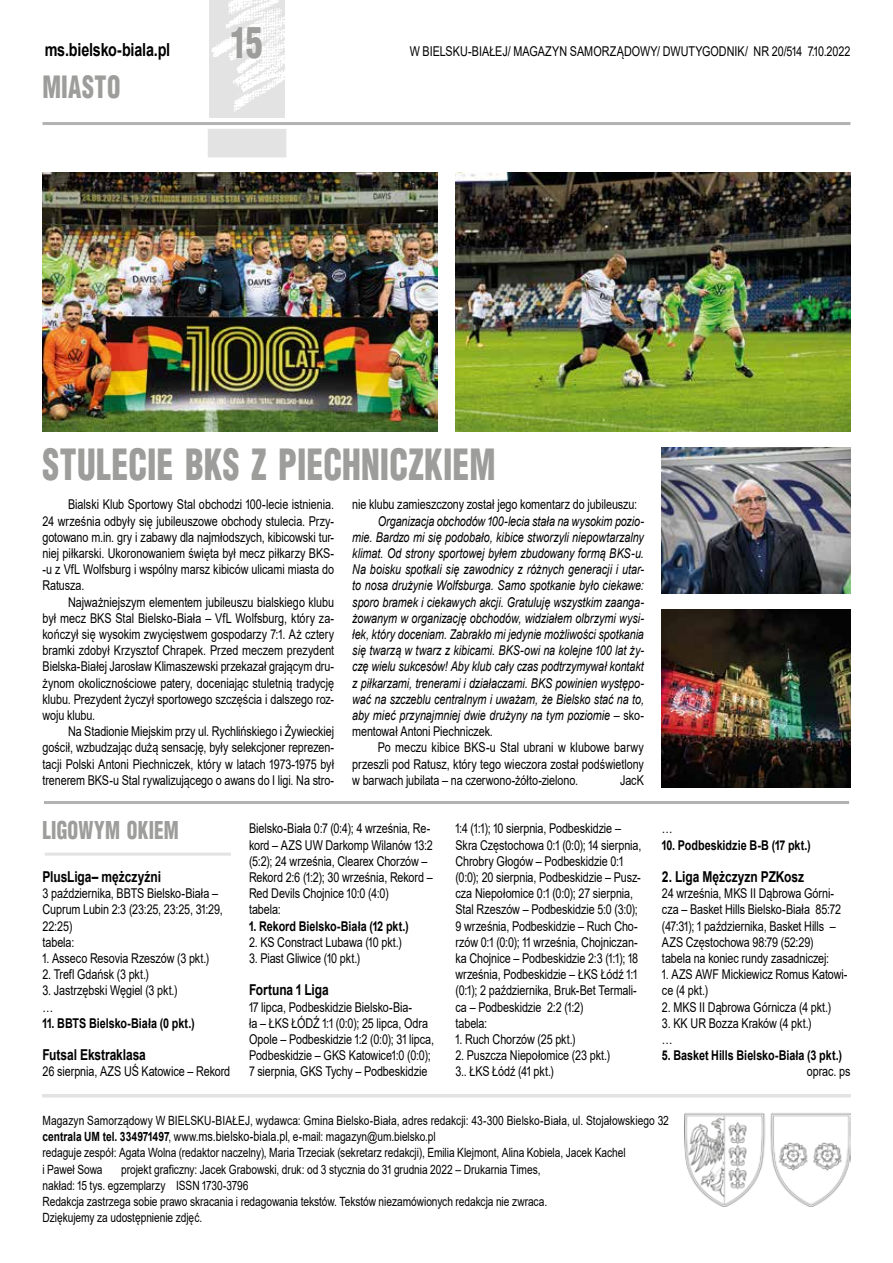
<style>
.page{position:relative;width:893px;height:1263px;background:#fff}
.page>*{position:absolute;margin:0;border:0;box-sizing:border-box;transform-origin:0 0}
.t1{font:900 42px "Switzerland Cond";letter-spacing:.005em;color:#9d9d9c;scale:.8 1}
.t2{font:900 30px "Switzerland Cond";letter-spacing:.02em;color:#9d9d9c;scale:.8 1}
.t3{font:900 24px "Switzerland Cond";letter-spacing:.01em;color:#9d9d9c;scale:.8 1}
.t4{font:700 18px "Arial";letter-spacing:-.015em;color:#000;scale:.8 1}
.t5{font:700 15px "Arial";letter-spacing:-.005em;color:#000;scale:.8 1}
.t6{font:13.5px/16.2px "Arial";letter-spacing:-.005em;color:#000;scale:.8 1}
.t7{font:italic 13.5px/16.2px "Arial";color:#000;text-align:justify;scale:.8 1}
.t8{font:700 13.5px "Arial";letter-spacing:-.005em;color:#000;scale:.8 1}
.t9{font:12.75px/16.2px "Arial";letter-spacing:-.005em;color:#000;scale:.8 1}
.s1{font-style:normal}
.s2{font-weight:700}
.s3{font-size:13.5px}
</style>
<div class="page">
<hr style="left:43px;top:122px;width:807px;height:3px;background:#b3b2b2">
<img style="left:209px;top:0;width:76px;height:117px">
<div style="left:208px;top:129px;width:78px;height:28px;background:#e3e3e3"></div>
<img style="left:684px;top:1113px;width:166px;height:94px">
<hr style="left:43px;top:1094px;width:807px;height:3px;background:#e3e3e3">
<img style="left:43px;top:172px;width:394px;height:259px">
<img style="left:455px;top:172px;width:395px;height:259px">
<img style="left:662px;top:448px;width:188px;height:145px">
<img style="left:662px;top:610px;width:188px;height:178px">
<hr style="left:44px;top:801px;width:805px;height:3px;background:#b3b2b2">
<hr style="left:45px;top:853px;width:186px;height:3px;background:#e3e3e3">
<h3 class="t4" style="left:45px;top:37px;width:158px">ms.bielsko-biala.pl</h3>
<h2 class="t2" style="left:43px;top:68px;width:99px">MIASTO</h2>
<h1 class="t1" style="left:230px;top:16px;width:42px">15</h1>
<p class="t6" style="left:410px;top:43px;width:552px">W BIELSKU-BIAŁEJ/ MAGAZYN SAMORZĄDOWY/ DWUTYGODNIK/ NR 20/514 7.10.2022</p>
<h1 class="t1" style="left:43px;top:437px;width:568px">STULECIE BKS Z PIECHNICZKIEM</h1>
<p class="t6" style="left:43px;top:496px;width:366px;text-align:justify;text-indent:26px">Bialski Klub Sportowy Stal obchodzi 100-lecie istnienia.<br>24 września odbyły się jubileuszowe obchody stulecia. Przy&shy;gotowano m.in. gry i zabawy dla najmłodszych, kibicowski tur&shy;niej piłkarski. Ukoronowaniem święta był mecz piłkarzy BKS--u z VfL Wolfsburg i wspólny marsz kibiców ulicami miasta do Ratusza.</p>
<p class="t6" style="left:43px;top:594px;width:366px;text-align:justify;text-indent:26px">Najważniejszym elementem jubileuszu bialskiego klubu był mecz BKS Stal Bielsko-Biała – VfL Wolfsburg, który za&shy;kończył się wysokim zwycięstwem gospodarzy 7:1. Aż cztery bramki zdobył Krzysztof Chrapek. Przed meczem prezydent Bielska-Białej Jarosław Klimaszewski przekazał grającym dru&shy;żynom okolicznościowe patery, doceniając stuletnią tradycję klubu. Prezydent życzył sportowego szczęścia i dalszego roz&shy;woju klubu.</p>
<p class="t6" style="left:43px;top:723px;width:366px;text-align:justify;text-indent:26px">Na Stadionie Miejskim przy ul. Rychlińskiego i Żywieckiej gościł, wzbudzając dużą sensację, były selekcjoner reprezen&shy;tacji Polski Antoni Piechniczek, który w latach 1973-1975 był trenerem BKS-u Stal rywalizującego o awans do I ligi. Na stro-</p>
<p class="t6" style="left:352px;top:496px;width:358px">nie klubu zamieszczony został jego komentarz do jubileuszu:</p>
<p class="t7" style="left:352px;top:513px;width:366px;text-indent:26px">Organizacja obchodów 100-lecia stała na wysokim pozio&shy;mie. Bardzo mi się podobało, kibice stworzyli niepowtarzalny klimat. Od strony sportowej byłem zbudowany formą BKS-u.<br>Na boisku spotkali się zawodnicy z różnych generacji i utar&shy;to nosa drużynie Wolfsburga. Samo spotkanie było ciekawe: sporo bramek i ciekawych akcji. Gratuluję wszystkim zaanga&shy;żowanym w organizację obchodów, widziałem olbrzymi wysi&shy;łek, który doceniam. Zabrakło mi jedynie możliwości spotkania się twarzą w twarz z kibicami. BKS-owi na kolejne 100 lat ży&shy;czę wielu sukcesów! Aby klub cały czas podtrzymywał kontakt z piłkarzami, trenerami i działaczami. BKS powinien występo&shy;wać na szczeblu centralnym i uważam, że Bielsko stać na to, aby mieć przynajmniej dwie drużyny na tym poziomie <span class="s1">– sko&shy;mentował Antoni Piechniczek.</span></p>
<p class="t6" style="left:352px;top:739px;width:366px;text-align:justify;text-indent:26px">Po meczu kibice BKS-u Stal ubrani w klubowe barwy przeszli pod Ratusz, który tego wieczora został podświetlony w barwach jubilata – na czerwono-żółto-zielono.</p>
<p class="t6" style="left:620px;top:772px;width:31px">JacK</p>
<h3 class="t3" style="left:43px;top:815px;width:172px">LIGOWYM OKIEM</h3>
<p class="t5" style="left:43px;top:866px;width:150px">PlusLiga– mężczyźni</p>
<p class="t6" style="left:43px;top:885px;width:227px">3 października, BBTS Bielsko-Biała –<br>Cuprum Lubin 2:3 (23:25, 23:25, 31:29,<br>22:25)<br>tabela:</p>
<p class="t6" style="left:43px;top:950px;width:210px">1. Asseco Resovia Rzeszów (3 pkt.)</p>
<p class="t6" style="left:43px;top:966px;width:134px">2. Trefl Gdańsk (3 pkt.)</p>
<p class="t6" style="left:43px;top:982px;width:170px">3. Jastrzębski Węgiel (3 pkt.) …</p>
<p class="t8" style="left:43px;top:1013px;width:192px">11. BBTS Bielsko-Biała (0 pkt.)</p>
<p class="t5" style="left:43px;top:1044px;width:131px">Futsal Ekstraklasa</p>
<p class="t6" style="left:43px;top:1063px;width:236px">26 sierpnia, AZS UŚ Katowice – Rekord</p>
<p class="t6" style="left:249px;top:820px;width:231px">Bielsko-Biała 0:7 (0:4); 4 września, Re&shy;kord – AZS UW Darkomp Wilanów 13:2 (5:2); 24 września, Clearex Chorzów –<br>Rekord 2:6 (1:2); 30 września, Rekord –<br>Red Devils Chojnice 10:0 (4:0)<br>tabela:</p>
<p class="t8" style="left:249px;top:916px;width:201px">1. Rekord Bielsko-Biała (12 pkt.)</p>
<p class="t6" style="left:249px;top:934px;width:192px">2. KS Constract Lubawa (10 pkt.)</p>
<p class="t6" style="left:249px;top:950px;width:140px">3. Piast Gliwice (10 pkt.)</p>
<p class="t5" style="left:249px;top:979px;width:101px">Fortuna 1 Liga</p>
<p class="t6" style="left:249px;top:999px;width:233px">17 lipca, Podbeskidzie Bielsko-Bia-<br>ła – ŁKS ŁÓDŹ 1:1 (0:0); 25 lipca, Odra Opole – Podbeskidzie 1:2 (0:0); 31 lipca, Podbeskidzie – GKS Katowice1:0 (0:0); 7 sierpnia, GKS Tychy – Podbeskidzie</p>
<p class="t6" style="left:455px;top:820px;width:234px">1:4 (1:1); 10 sierpnia, Podbeskidzie – Skra Częstochowa 0:1 (0:0); 14 sierpnia, Chrobry Głogów – Podbeskidzie 0:1 (0:0); 20 sierpnia, Podbeskidzie – Pusz&shy;cza Niepołomice 0:1 (0:0); 27 sierpnia, Stal Rzeszów – Podbeskidzie 5:0 (3:0); 9 września, Podbeskidzie – Ruch Cho&shy;rzów 0:1 (0:0); 11 września, Chojniczan&shy;ka Chojnice – Podbeskidzie 2:3 (1:1); 18 września, Podbeskidzie – ŁKS Łódź 1:1 (0:1); 2 października, Bruk-Bet Termali&shy;ca – Podbeskidzie 2:2 (1:2)<br>tabela:</p>
<p class="t6" style="left:455px;top:1031px;width:152px">1. Ruch Chorzów (25 pkt.)</p>
<p class="t6" style="left:455px;top:1047px;width:195px">2. Puszcza Niepołomice (23 pkt.)<br>3.. ŁKS Łódź (41 pkt.)</p>
<p class="t6" style="left:662px;top:820px;width:15px">…</p>
<p class="t8" style="left:662px;top:835px;width:188px">10. Podbeskidzie B-B (17 pkt.)</p>
<p class="t5" style="left:662px;top:866px;width:179px">2. Liga Mężczyzn PZKosz</p>
<p class="t6" style="left:662px;top:885px;width:225px">24 września, MKS II Dąbrowa Górni&shy;cza – Basket Hills Bielsko-Biała 85:72 (47:31); 1 października, Basket Hills – AZS Częstochowa 98:79 (52:29) tabela na koniec rundy zasadniczej:</p>
<p class="t6" style="left:662px;top:966px;width:233px">1. AZS AWF Mickiewicz Romus Katowi&shy;ce (4 pkt.)</p>
<p class="t6" style="left:662px;top:999px;width:213px">2. MKS II Dąbrowa Górnicza (4 pkt.)</p>
<p class="t6" style="left:662px;top:1015px;width:188px">3. KK UR Bozza Kraków (4 pkt.) …</p>
<p class="t8" style="left:662px;top:1046px;width:227px">5. Basket Hills Bielsko-Biała (3 pkt.)</p>
<p class="t6" style="left:807px;top:1063px;width:56px">oprac. ps</p>
<p class="t9" style="left:43px;top:1112px;width:785px">Magazyn Samorządowy W BIELSKU-BIAŁEJ, wydawca: Gmina Bielsko-Biała, adres redakcji: 43-300 Bielsko-Biała, ul. Stojałowskiego 32 <span class="s2">centrala UM tel. 334971497</span>, www.<span class="s3">ms.bielsko-biala.pl</span>, e-mail: magazyn@um.bielsko.pl<br>redaguje zespół: Agata Wolna (redaktor naczelny), Maria Trzeciak (sekretarz redakcji), Emilia Klejmont, Alina Kobiela, Jacek Kachel<br>i Paweł Sowa</p>
<p class="t9" style="left:43px;top:1161px;width:632px;text-indent:79px">projekt graficzny: Jacek Grabowski, druk: od 3 stycznia do 31 grudnia 2022 – Drukarnia Times, nakład: 15 tys. egzemplarzy ISSN 1730-3796<br>Redakcja zastrzega sobie prawo skracania i redagowania tekstów. Tekstów niezamówionych redakcja nie zwraca.<br>Dziękujemy za udostępnienie zdjęć.</p>
</div>
